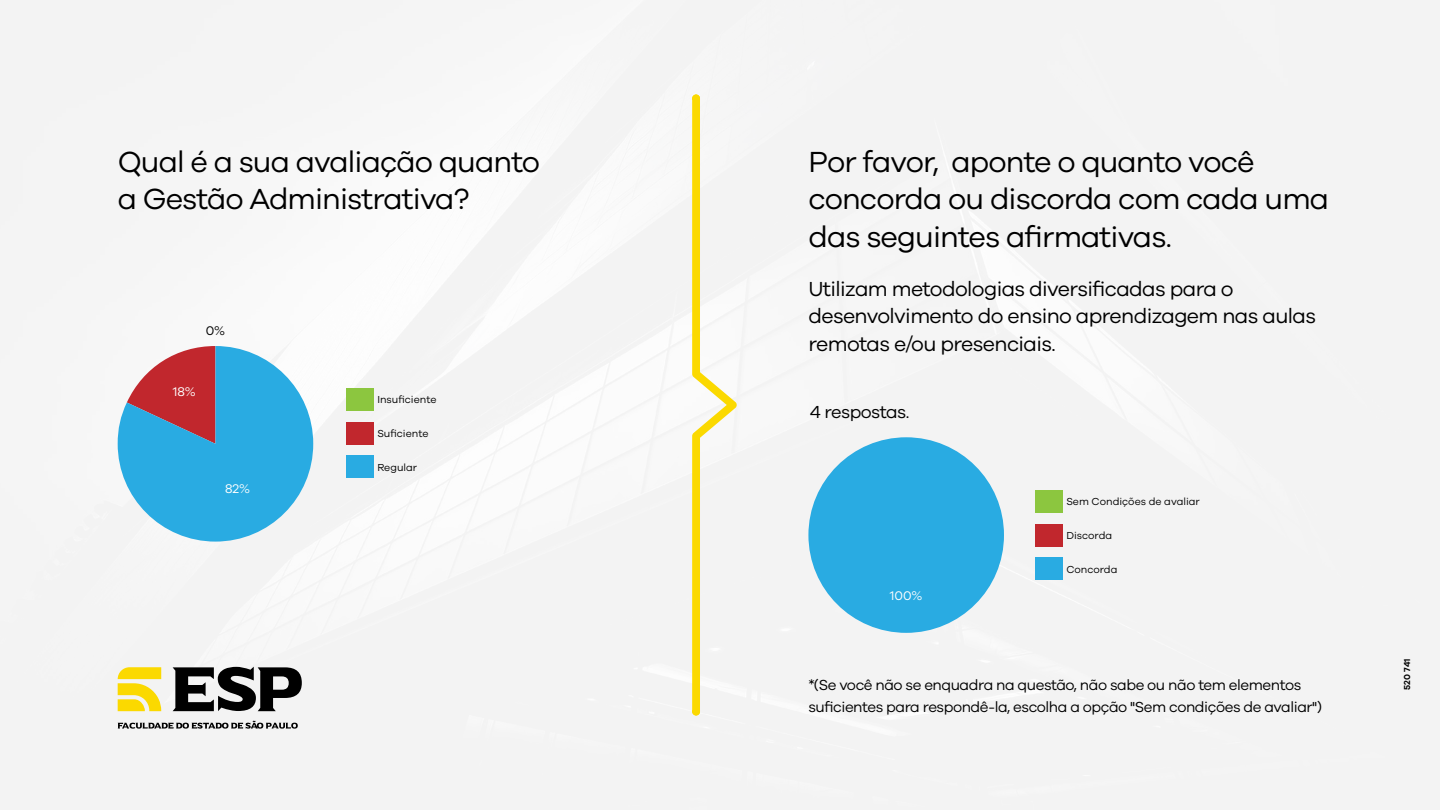
<style>
.page{position:relative;width:1440px;height:810px;background:#f3f3f3}
.page>*{position:absolute;margin:0;border:0;box-sizing:border-box;transform-origin:0 0}
.t1{font:30px/37.5px "Galano Grotesque";letter-spacing:-.03em;color:#000}
.t2{font:21px/27.8px "Galano Grotesque";letter-spacing:-.03em;color:#000}
.t3{font:18px "Galano Grotesque";letter-spacing:-.03em;color:#000}
.t4{font:15px/22.5px "Galano Grotesque";letter-spacing:-.03em;color:#000}
.t5{font:12.9px "Galano Grotesque";color:#fff}
.t6{font:12.9px "Galano Grotesque";color:#000}
.t7{font:10.5px "Galano Grotesque";color:#000}
.t8{font:600 9px "Galano Grotesque";letter-spacing:-.005em;color:#000}
</style>
<div class="page">
<svg style="left:118px;top:667px;width:43px;height:44px"></svg>
<svg style="left:173px;top:667px;width:129px;height:44px"></svg>
<svg style="left:118px;top:721px;width:180px;height:8px"></svg>
<svg style="left:692px;top:94px;width:45px;height:622px"></svg>
<svg style="left:118px;top:346px;width:195px;height:196px"></svg>
<div style="left:346px;top:388px;width:28px;height:23px;background:#8cc63f"></div>
<div style="left:346px;top:422px;width:28px;height:22px;background:#c1272d"></div>
<div style="left:346px;top:455px;width:28px;height:23px;background:#29abe2"></div>
<div style="left:808px;top:437px;width:196px;height:196px;background:#29abe2;border-radius:98px"></div>
<div style="left:1035px;top:490px;width:28px;height:23px;background:#8cc63f"></div>
<div style="left:1035px;top:524px;width:28px;height:22px;background:#c1272d"></div>
<div style="left:1035px;top:557px;width:28px;height:23px;background:#29abe2"></div>
<p class="t1" style="left:118px;top:142px;width:424px">Qual é a sua avaliação quanto a Gestão Administrativa?</p>
<p class="t1" style="left:808px;top:142px;width:522px">Por favor, aponte o quanto você concorda ou discorda com cada uma das seguintes afirmativas.</p>
<p class="t2" style="left:808px;top:274px;width:509px">Utilizam metodologias diversificadas para o desenvolvimento do ensino aprendizagem nas aulas remotas e/ou presenciais.</p>
<p class="t6" style="left:206px;top:323px;width:21px">0%</p>
<p class="t5" style="left:173px;top:384px;width:25px">18%</p>
<p class="t5" style="left:225px;top:481px;width:27px">82%</p>
<p class="t7" style="left:377px;top:394px;width:61px">Insuficiente</p>
<p class="t7" style="left:377px;top:427px;width:53px">Suficiente</p>
<p class="t7" style="left:377px;top:461px;width:41px">Regular</p>
<p class="t3" style="left:810px;top:401px;width:101px">4 respostas.</p>
<p class="t5" style="left:890px;top:587px;width:34px">100%</p>
<p class="t7" style="left:1066px;top:496px;width:135px">Sem Condições de avaliar</p>
<p class="t7" style="left:1066px;top:529px;width:47px">Discorda</p>
<p class="t7" style="left:1066px;top:563px;width:53px">Concorda</p>
<p class="t4" style="left:808px;top:673px;width:515px">*(Se você não se enquadra na questão, não sabe ou não tem elementos suficientes para respondê-la, escolha a opção "Sem condições de avaliar")</p>
<p class="t8" style="left:1402px;top:690px;width:33px;rotate:-90deg">520 741</p>
</div>
